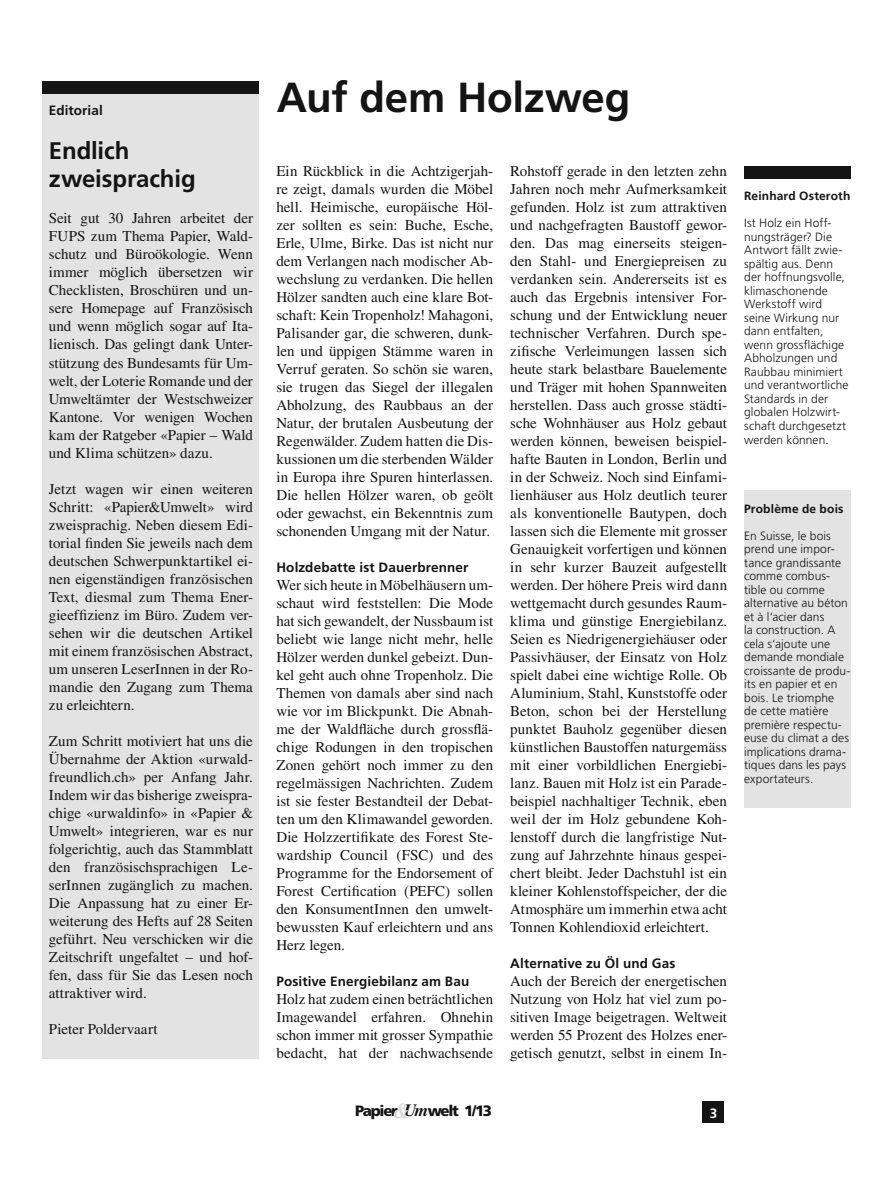
<style>
.page{position:relative;width:893px;height:1191px;background:#fff}
.page>*{position:absolute;margin:0;border:0;box-sizing:border-box;transform-origin:0 0}
.t1{font:700 42px "Frutiger LT Std";letter-spacing:-.005em;color:#131413}
.t2{font:700 24px/28.5px "Frutiger LT Std";letter-spacing:-.005em;color:#131413}
.t3{font:15px/18px "Times LT Std";color:#131413;text-align:justify}
.t4{font:900 15px "Frutiger LT Std";letter-spacing:-.085em;color:#131413}
.t5{font:700 13.5px "Frutiger LT Std";letter-spacing:.01em;color:#131413}
.t6{font:700 13.5px "Frutiger LT Std";color:#fff}
.t7{font:300 12px/13.5px "Frutiger LT Std";letter-spacing:.005em;color:#131413}
.t8{font:700 12px "Frutiger LT Std";letter-spacing:.015em;color:#131413}
.s1{font-family:"Times LT Std";font-weight:700;font-style:italic;font-size:21.3px;color:#d9d9d9}
.s2{font-family:"Times LT Std";font-weight:700;font-style:italic;font-size:17.25px}
</style>
<div class="page">
<div style="left:744px;top:166px;width:106px;height:13px;background:#131413"></div>
<div style="left:703px;top:1101px;width:21px;height:22px;background:#131413"></div>
<div style="left:43px;top:87px;width:216px;height:972px;background:#e3e3e3"></div>
<div style="left:43px;top:81px;width:216px;height:13px;background:#131413"></div>
<div style="left:744px;top:490px;width:106px;height:317px;background:#e3e3e3"></div>
<p class="t5" style="left:49px;top:103px;width:55px">Editorial</p>
<h2 class="t2" style="left:49px;top:136px;width:148px">Endlich zweisprachig</h2>
<p class="t3" style="left:49px;top:209px;width:206px">Seit gut 30 Jahren arbeitet der FUPS zum Thema Papier, Wald&shy;schutz und Büroökologie. Wenn immer möglich übersetzen wir Checklisten, Broschüren und un&shy;sere Homepage auf Französisch und wenn möglich sogar auf Ita&shy;lienisch. Das gelingt dank Unter&shy;stützung des Bundesamts für Um&shy;welt, der Loterie Romande und der Umweltämter der Westschweizer Kantone. Vor wenigen Wochen kam der Ratgeber «Papier – Wald und Klima schützen» dazu.</p>
<p class="t3" style="left:49px;top:479px;width:206px">Jetzt wagen wir einen weiteren Schritt: «Papier&amp;Umwelt» wird zweisprachig. Neben diesem Edi&shy;torial finden Sie jeweils nach dem deutschen Schwerpunktartikel ei&shy;nen eigenständigen französischen Text, diesmal zum Thema Ener&shy;gieeffizienz im Büro. Zudem ver&shy;sehen wir die deutschen Artikel mit einem französischen Abstract, um unseren LeserInnen in der Ro&shy;mandie den Zugang zum Thema zu erleichtern.</p>
<p class="t3" style="left:49px;top:731px;width:206px">Zum Schritt motiviert hat uns die Übernahme der Aktion «urwald&shy;freundlich.ch» per Anfang Jahr.<br>Indem wir das bisherige zweispra&shy;chige «urwaldinfo» in «Papier &amp; Umwelt» integrieren, war es nur folgerichtig, auch das Stammblatt den französischsprachigen Le&shy;serInnen zugänglich zu machen.<br>Die Anpassung hat zu einer Er&shy;weiterung des Hefts auf 28 Seiten geführt. Neu verschicken wir die Zeitschrift ungefaltet – und hof&shy;fen, dass für Sie das Lesen noch attraktiver wird.</p>
<p class="t3" style="left:49px;top:1019px;width:110px">Pieter Poldervaart</p>
<h1 class="t1" style="left:277px;top:73px;width:355px">Auf dem Holzweg</h1>
<p class="t3" style="left:276px;top:162px;width:218px">Ein Rückblick in die Achtzigerjah&shy;re zeigt, damals wurden die Möbel hell. Heimische, europäische Höl&shy;zer sollten es sein: Buche, Esche, Erle, Ulme, Birke. Das ist nicht nur dem Verlangen nach modischer Ab&shy;wechslung zu verdanken. Die hellen Hölzer sandten auch eine klare Bot&shy;schaft: Kein Tropenholz! Mahagoni, Palisander gar, die schweren, dunk&shy;len und üppigen Stämme waren in Verruf geraten. So schön sie waren, sie trugen das Siegel der illegalen Abholzung, des Raubbaus an der Natur, der brutalen Ausbeutung der Regenwälder. Zudem hatten die Dis&shy;kussionen um die sterbenden Wälder in Europa ihre Spuren hinterlassen.<br>Die hellen Hölzer waren, ob geölt oder gewachst, ein Bekenntnis zum schonenden Umgang mit der Natur.</p>
<p class="t5" style="left:276px;top:559px;width:194px">Holzdebatte ist Dauerbrenner</p>
<p class="t3" style="left:276px;top:576px;width:218px">Wer sich heute in Möbelhäusern um&shy;schaut wird feststellen: Die Mode hat sich gewandelt, der Nussbaum ist beliebt wie lange nicht mehr, helle Hölzer werden dunkel gebeizt. Dun&shy;kel geht auch ohne Tropenholz. Die Themen von damals aber sind nach wie vor im Blickpunkt. Die Abnah&shy;me der Waldfläche durch grossflä&shy;chige Rodungen in den tropischen Zonen gehört noch immer zu den regelmässigen Nachrichten. Zudem ist sie fester Bestandteil der Debat&shy;ten um den Klimawandel geworden.<br>Die Holzzertifikate des Forest Ste&shy;wardship Council (FSC) und des Programme for the Endorsement of Forest Certification (PEFC) sollen den KonsumentInnen den umwelt&shy;bewussten Kauf erleichtern und ans Herz legen.</p>
<p class="t5" style="left:276px;top:973px;width:194px">Positive Energiebilanz am Bau</p>
<p class="t3" style="left:276px;top:990px;width:218px">Holz hat zudem einen beträchtlichen Imagewandel erfahren. Ohnehin schon immer mit grosser Sympathie bedacht, hat der nachwachsende</p>
<p class="t3" style="left:510px;top:162px;width:218px">Rohstoff gerade in den letzten zehn Jahren noch mehr Aufmerksamkeit gefunden. Holz ist zum attraktiven und nachgefragten Baustoff gewor&shy;den. Das mag einerseits steigen&shy;den Stahl- und Energiepreisen zu verdanken sein. Andererseits ist es auch das Ergebnis intensiver For&shy;schung und der Entwicklung neuer technischer Verfahren. Durch spe&shy;zifische Verleimungen lassen sich heute stark belastbare Bauelemente und Träger mit hohen Spannweiten herstellen. Dass auch grosse städti&shy;sche Wohnhäuser aus Holz gebaut werden können, beweisen beispiel&shy;hafte Bauten in London, Berlin und in der Schweiz. Noch sind Einfami&shy;lienhäuser aus Holz deutlich teurer als konventionelle Bautypen, doch lassen sich die Elemente mit grosser Genauigkeit vorfertigen und können in sehr kurzer Bauzeit aufgestellt werden. Der höhere Preis wird dann wettgemacht durch gesundes Raum&shy;klima und günstige Energiebilanz.<br>Seien es Niedrigenergiehäuser oder Passivhäuser, der Einsatz von Holz spielt dabei eine wichtige Rolle. Ob Aluminium, Stahl, Kunststoffe oder Beton, schon bei der Herstellung punktet Bauholz gegenüber diesen künstlichen Baustoffen naturgemäss mit einer vorbildlichen Energiebi&shy;lanz. Bauen mit Holz ist ein Parade&shy;beispiel nachhaltiger Technik, eben weil der im Holz gebundene Koh&shy;lenstoff durch die langfristige Nut&shy;zung auf Jahrzehnte hinaus gespei&shy;chert bleibt. Jeder Dachstuhl ist ein kleiner Kohlenstoffspeicher, der die Atmosphäre um immerhin etwa acht Tonnen Kohlendioxid erleichtert.</p>
<p class="t5" style="left:510px;top:955px;width:167px">Alternative zu Öl und Gas</p>
<p class="t3" style="left:510px;top:972px;width:218px">Auch der Bereich der energetischen Nutzung von Holz hat viel zum po&shy;sitiven Image beigetragen. Weltweit werden 55 Prozent des Holzes ener&shy;getisch genutzt, selbst in einem In-</p>
<p class="t4" style="left:355px;top:1101px;width:138px">Papier <span class="s1">&amp;</span><span class="s2">Um</span>welt 1/13</p>
<p class="t6" style="left:710px;top:1105px;width:9px">3</p>
<p class="t8" style="left:744px;top:189px;width:108px">Reinhard Osteroth</p>
<p class="t7" style="left:744px;top:217px;width:106px">Ist Holz ein Hoff&shy;nungsträger? Die<br>Antwort fällt zwie&shy;spältig aus. Denn der hoffnungsvolle, klimaschonende<br>Werkstoff wird seine Wirkung nur dann entfalten, wenn grossflächige<br>Abholzungen und<br>Raubbau minimiert und verantwortliche<br>Standards in der globalen Holzwirt&shy;schaft durchgesetzt werden können.</p>
<p class="t8" style="left:744px;top:501px;width:101px">Problème de bois</p>
<p class="t7" style="left:744px;top:529px;width:108px">En Suisse, le bois prend une impor&shy;tance grandissante comme combus&shy;tible ou comme alternative au béton et à l‘acier dans<br>la construction. A cela s‘ajoute une demande mondiale croissante de produ&shy;its en papier et en bois. Le triomphe<br>de cette matière première respectu&shy;euse du climat a des implications drama&shy;tiques dans les pays exportateurs.</p>
</div>
